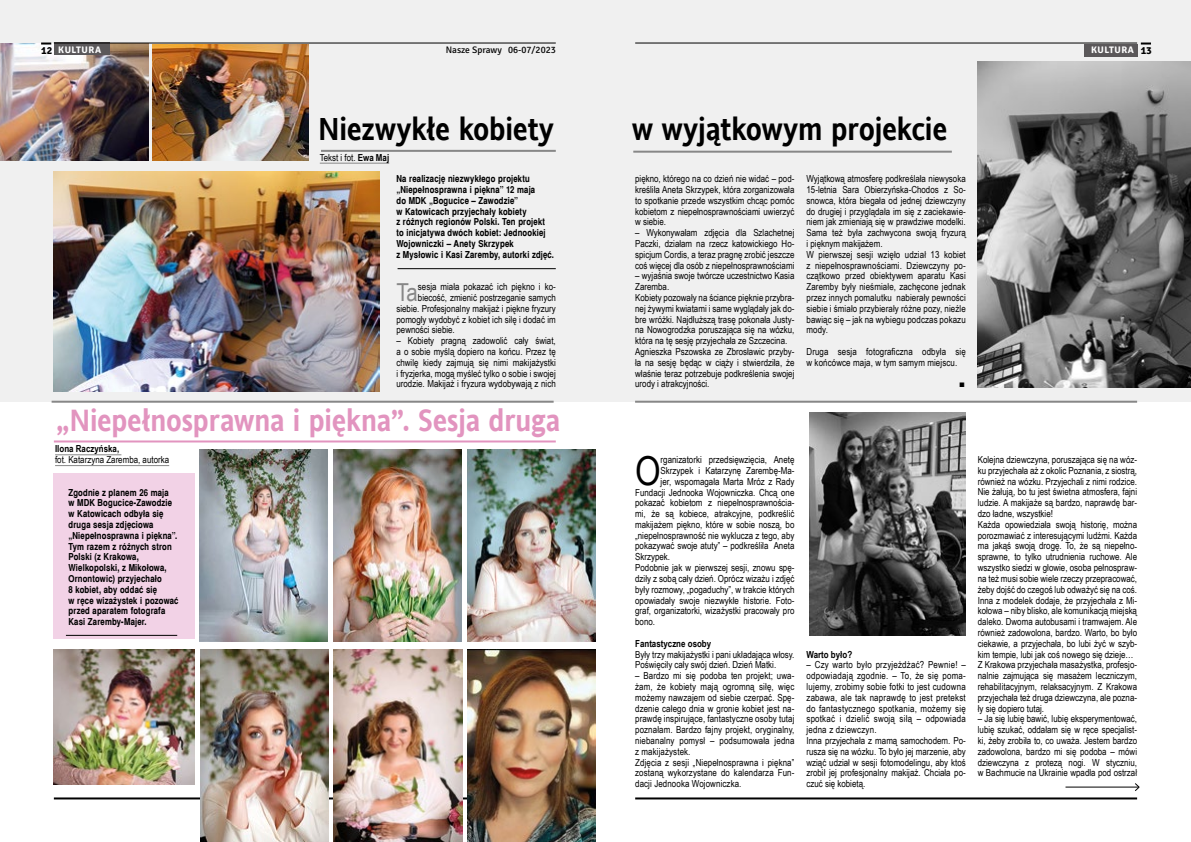
<style>
.page{position:relative;width:1191px;height:842px;background:#fff}
.page>*{position:absolute;margin:0;border:0;box-sizing:border-box;transform-origin:0 0}
.t1{font:39.9px "Arial Narrow";color:#000}
.t2{font:700 32px "Andale Sans";letter-spacing:-.005em;color:#000;scale:.87 1}
.t3{font:700 31px "Andale Sans";letter-spacing:-.005em;color:#e294bf;scale:.87 1}
.t4{font:24.8px "Arial Narrow";color:#878787}
.t5{font:700 10.5px "Signika";color:#000}
.t6{font:9.7px/10.8px "Arial Narrow";color:#000}
.t7{font:9.7px/10.8px "Arial Narrow";letter-spacing:.02em;color:#000}
.t8{font:700 9.7px "Arial Narrow";color:#000}
.t9{font:italic 700 9.7px "Arial Narrow";color:#000}
.t10{font:700 9.5px/10.8px "Switzerland Narrow";letter-spacing:.01em;color:#000}
.t11{font:9.5px "Signika";color:#000}
.t12{font:700 9.5px "Signika";letter-spacing:.06em;color:#fff}
.s1{font-weight:700}
</style>
<div class="page">
<hr style="left:635px;top:797px;width:502px;height:2px;background:#000">
<hr style="left:54px;top:797px;width:502px;height:2px;background:#000">
<div style="left:0;top:0;width:1191px;height:401px;background:#f0f0f0"></div>
<img style="left:152px;top:44px;width:156px;height:117px">
<div style="left:53px;top:474px;width:142px;height:165px;background:#f2d2e6"></div>
<img style="left:0;top:44px;width:148px;height:117px">
<div style="left:54px;top:43px;width:55px;height:12px;background:#5b585a"></div>
<div style="left:1083px;top:44px;width:54px;height:12px;background:#5b585a"></div>
<img style="left:977px;top:61px;width:214px;height:326px">
<img style="left:54px;top:171px;width:326px;height:220px">
<img style="left:200px;top:450px;width:128px;height:192px">
<img style="left:200px;top:649px;width:128px;height:193px">
<img style="left:467px;top:450px;width:128px;height:192px">
<img style="left:54px;top:649px;width:140px;height:135px">
<img style="left:333px;top:450px;width:129px;height:192px">
<img style="left:334px;top:650px;width:128px;height:192px">
<img style="left:468px;top:650px;width:127px;height:192px">
<img style="left:809px;top:413px;width:156px;height:222px">
<hr style="left:54px;top:440px;width:502px;height:2px;background:#e294bf">
<hr style="left:397px;top:268px;width:159px;height:1px;background:#000">
<hr style="left:321px;top:150px;width:235px;height:2px;background:#878787">
<hr style="left:633px;top:151px;width:318px;height:2px;background:#878787">
<hr style="left:320px;top:163px;width:69px;height:1px;background:#878787">
<hr style="left:55px;top:454px;width:66px;height:1px;background:#878787">
<hr style="left:55px;top:465px;width:114px;height:1px;background:#878787">
<hr style="left:1065px;top:787px;width:73px;height:1px;background:#000">
<svg style="left:1134px;top:783px;width:5px;height:8px"></svg>
<hr style="left:66px;top:635px;width:111px;height:1px;background:#000">
<hr style="left:54px;top:43px;width:502px;height:1px;background:#000">
<svg style="left:41px;top:43px;width:10px;height:2px"></svg>
<hr style="left:635px;top:43px;width:502px;height:1px;background:#000">
<svg style="left:1140px;top:43px;width:11px;height:2px"></svg>
<hr style="left:635px;top:401px;width:502px;height:2px;background:#878787">
<hr style="left:52px;top:401px;width:501px;height:2px;background:#878787">
<p class="t5" style="left:41px;top:44px;width:13px">12</p>
<p class="t11" style="left:446px;top:44px;width:112px">Nasze Sprawy 06-07/2023</p>
<p class="t5" style="left:1140px;top:44px;width:13px">13</p>
<p class="t12" style="left:58px;top:44px;width:44px">KULTURA</p>
<p class="t12" style="left:1091px;top:44px;width:44px">KULTURA</p>
<h2 class="t2" style="left:319px;top:106px;width:272px">Niezwykłe kobiety</h2>
<h2 class="t2" style="left:632px;top:106px;width:364px">w wyjątkowym projekcie</h2>
<p class="t6" style="left:320px;top:151px;width:71px">Tekst i fot. <span class="s1">Ewa Maj</span></p>
<p class="t10" style="left:396px;top:173px;width:159px">Na realizację niezwykłego projektu „Niepełnosprawna i piękna” 12 maja<br>do MDK „Bogucice – Zawodzie”<br>w Katowicach przyjechały kobiety<br>z różnych regionów Polski. Ten projekt to inicjatywa dwóch kobiet: Jednookiej Wojowniczki – Anety Skrzypek<br>z Mysłowic i Kasi Zaremby, autorki zdjęć.</p>
<h3 class="t4" style="left:396px;top:274px;width:23px">Ta</h3>
<p class="t6" style="left:418px;top:281px;width:139px">sesja miała pokazać ich piękno i ko-</p>
<p class="t6" style="left:418px;top:292px;width:139px">biecość, zmienić postrzeganie samych</p>
<p class="t6" style="left:396px;top:303px;width:161px">siebie. Profesjonalny makijaż i piękne fryzury</p>
<p class="t6" style="left:396px;top:313px;width:161px">pomogły wydobyć z kobiet ich siłę i dodać im</p>
<p class="t6" style="left:396px;top:324px;width:60px">pewności siebie.</p>
<p class="t6" style="left:396px;top:335px;width:161px;text-align:justify">– Kobiety pragną zadowolić cały świat, a o sobie myślą dopiero na końcu. Przez tę chwilę kiedy zajmują się nimi makijażystki i fryzjerka, mogą myśleć tylko o sobie i swojej urodzie. Makijaż i fryzura wydobywają z nich</p>
<h3 class="t3" style="left:56px;top:399px;width:581px">„Niepełnosprawna i piękna”. Sesja druga</h3>
<p class="t8" style="left:55px;top:441px;width:66px">Ilona Raczyńska,</p>
<p class="t6" style="left:55px;top:454px;width:116px">fot. Katarzyna Zaremba, autorka</p>
<p class="t10" style="left:69px;top:487px;width:111px">Zgodnie z planem 26 maja<br>w MDK Bogucice-Zawodzie w Katowicach odbyła się druga sesja zdjęciowa „Niepełnosprawna i piękna”.<br>Tym razem z różnych stron<br>Polski (z Krakowa,<br>Wielkopolski, z Mikołowa,<br>Ornontowic) przyjechało<br>8 kobiet, aby oddać się<br>w ręce wizażystek i pozować przed aparatem fotografa<br>Kasi Zaremby-Majer.</p>
<p class="t6" style="left:635px;top:173px;width:161px;text-align:justify">piękno, którego na co dzień nie widać – pod&shy;kreśliła Aneta Skrzypek, która zorganizowała to spotkanie przede wszystkim chcąc pomóc kobietom z niepełnosprawnościami uwierzyć w siebie.</p>
<p class="t6" style="left:635px;top:227px;width:161px;text-align:justify">– Wykonywałam zdjęcia dla Szlachetnej Paczki, działam na rzecz katowickiego Ho&shy;spicjum Cordis, a teraz pragnę zrobić jeszcze coś więcej dla osób z niepełnosprawnościami</p>
<p class="t6" style="left:635px;top:270px;width:161px">– wyjaśnia swoje twórcze uczestnictwo Kasia Zaremba.<br>Kobiety pozowały na ściance pięknie przybra&shy;nej żywymi kwiatami i same wyglądały jak do&shy;bre wróżki. Najdłuższą trasę pokonała Justy&shy;na Nowogrodzka poruszająca się na wózku, która na tę sesję przyjechała ze Szczecina.<br>Agnieszka Pszowska ze Zbrosławic przyby&shy;ła na sesję będąc w ciąży i stwierdziła, że właśnie teraz potrzebuje podkreślenia swojej urody i atrakcyjności.</p>
<p class="t6" style="left:806px;top:173px;width:161px">Wyjątkową atmosferę podkreślała niewysoka 15-letnia Sara Obierzyńska-Chodos z So&shy;snowca, która biegała od jednej dziewczyny do drugiej i przyglądała im się z zaciekawie&shy;niem jak zmieniają się w prawdziwe modelki.<br>Sama też była zachwycona swoją fryzurą i pięknym makijażem.<br>W pierwszej sesji wzięło udział 13 kobiet z niepełnosprawnościami. Dziewczyny po&shy;czątkowo przed obiektywem aparatu Kasi Zaremby były nieśmiałe, zachęcone jednak przez innych pomalutku nabierały pewności siebie i śmiało przybierały różne pozy, nieźle bawiąc się – jak na wybiegu podczas pokazu mody.</p>
<p class="t6" style="left:806px;top:346px;width:161px">Druga sesja fotograficzna odbyła się w końcówce maja, w tym samym miejscu.</p>
<p class="t9" style="left:960px;top:377px;width:7px">■</p>
<h1 class="t1" style="left:635px;top:441px;width:27px">O</h1>
<p class="t6" style="left:660px;top:454px;width:135px">rganizatorki przedsięwzięcia, Anetę</p>
<p class="t6" style="left:660px;top:465px;width:135px">Skrzypek i Katarzynę Zarembę-Ma-</p>
<p class="t6" style="left:660px;top:475px;width:135px">jer, wspomagała Marta Mróz z Rady</p>
<p class="t6" style="left:635px;top:486px;width:161px">Fundacji Jednooka Wojowniczka. Chcą one</p>
<p class="t6" style="left:635px;top:497px;width:161px">pokazać kobietom z niepełnosprawnościa-</p>
<p class="t6" style="left:635px;top:508px;width:161px">mi, że są kobiece, atrakcyjne, podkreślić</p>
<p class="t6" style="left:635px;top:519px;width:161px">makijażem piękno, które w sobie noszą, bo</p>
<p class="t6" style="left:635px;top:529px;width:161px">„niepełnosprawność nie wyklucza z tego, aby</p>
<p class="t6" style="left:635px;top:540px;width:161px">pokazywać swoje atuty” – podkreśliła Aneta</p>
<p class="t6" style="left:635px;top:551px;width:36px">Skrzypek.</p>
<p class="t6" style="left:635px;top:562px;width:161px">Podobnie jak w pierwszej sesji, znowu spę-</p>
<p class="t6" style="left:635px;top:573px;width:161px">dziły z sobą cały dzień. Oprócz wizażu i zdjęć</p>
<p class="t6" style="left:635px;top:583px;width:161px">były rozmowy, „pogaduchy”, w trakcie których</p>
<p class="t6" style="left:635px;top:594px;width:161px">opowiadały swoje niezwykłe historie. Foto-</p>
<p class="t6" style="left:635px;top:605px;width:161px">graf, organizatorki, wizażystki pracowały pro</p>
<p class="t6" style="left:635px;top:616px;width:21px">bono.</p>
<p class="t8" style="left:635px;top:636px;width:78px">Fantastyczne osoby</p>
<p class="t6" style="left:635px;top:648px;width:161px">Były trzy makijażystki i pani układająca włosy.<br>Poświęciły cały swój dzień. Dzień Matki.</p>
<p class="t6" style="left:635px;top:670px;width:161px">– Bardzo mi się podoba ten projekt; uwa&shy;żam, że kobiety mają ogromną siłę, więc możemy nawzajem od siebie czerpać. Spę&shy;dzenie całego dnia w gronie kobiet jest na&shy;prawdę inspirujące, fantastyczne osoby tutaj poznałam. Bardzo fajny projekt, oryginalny, niebanalny pomysł – podsumowała jedna z makijażystek.<br>Zdjęcia z sesji „Niepełnosprawna i piękna” zostaną wykorzystane do kalendarza Fun&shy;dacji Jednooka Wojowniczka.</p>
<p class="t8" style="left:806px;top:647px;width:47px">Warto było?</p>
<p class="t7" style="left:806px;top:659px;width:161px">– Czy warto było przyjeżdżać? Pewnie! – odpowiadają zgodnie. – To, że się poma&shy;lujemy, zrobimy sobie fotki to jest cudowna zabawa, ale tak naprawdę to jest pretekst do fantastycznego spotkania, możemy się spotkać i dzielić swoją siłą – odpowiada jedna z dziewczyn.<br>Inna przyjechała z mamą samochodem. Po&shy;rusza się na wózku. To było jej marzenie, aby wziąć udział w sesji fotomodelingu, aby ktoś zrobił jej profesjonalny makijaż. Chciała po&shy;czuć się kobietą.</p>
<p class="t6" style="left:977px;top:454px;width:161px">Kolejna dziewczyna, poruszająca się na wóz&shy;ku przyjechała aż z okolic Poznania, z siostrą, również na wózku. Przyjechali z nimi rodzice.<br>Nie żałują, bo tu jest świetna atmosfera, fajni ludzie. A makijaże są bardzo, naprawdę bar&shy;dzo ładne, wszystkie!<br>Każda opowiedziała swoją historię, można porozmawiać z interesującymi ludźmi. Każda ma jakąś swoją drogę. To, że są niepełno&shy;sprawne, to tylko utrudnienia ruchowe. Ale wszystko siedzi w głowie, osoba pełnospraw&shy;na też musi sobie wiele rzeczy przepracować, żeby dojść do czegoś lub odważyć się na coś.<br>Inna z modelek dodaje, że przyjechała z Mi&shy;kołowa – niby blisko, ale komunikacją miejską daleko. Dwoma autobusami i tramwajem. Ale również zadowolona, bardzo. Warto, bo było ciekawie, a przyjechała, bo lubi żyć w szyb&shy;kim tempie, lubi jak coś nowego się dzieje… Z Krakowa przyjechała masażystka, profesjo&shy;nalnie zajmująca się masażem leczniczym, rehabilitacyjnym, relaksacyjnym. Z Krakowa przyjechała też druga dziewczyna, ale pozna&shy;ły się dopiero tutaj.</p>
<p class="t6" style="left:977px;top:713px;width:161px;text-align:justify">– Ja się lubię bawić, lubię eksperymentować, lubię szukać, oddałam się w ręce specjalist&shy;ki, żeby zrobiła to, co uważa. Jestem bardzo zadowolona, bardzo mi się podoba – mówi dziewczyna z protezą nogi. W styczniu, w Bachmucie na Ukrainie wpadła pod ostrzał</p>
</div>
